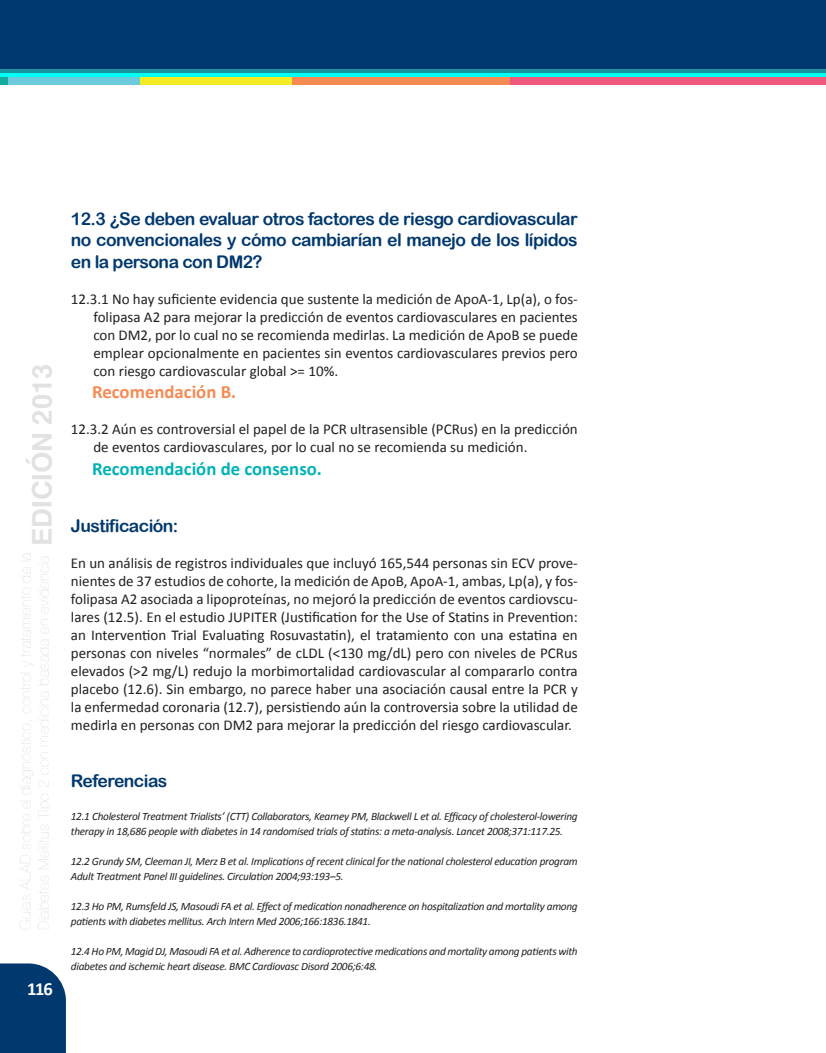
<style>
.page{position:relative;width:826px;height:1053px;background:#fff}
.page>*{position:absolute;margin:0;border:0;box-sizing:border-box;transform-origin:0 0}
.texto_corrido{font:700 18.75px "Calibri";color:#00b2b8}
.texto_corrido-2{font:700 18.75px "Calibri";color:#f68a53}
.t1{font:700 18.5px "Calibri";color:#fff}
.texto_corrido-3{font:17.5px/21px "Arial Rounded MT Bold";letter-spacing:-.03em;color:#01386e;text-align:justify}
.texto_corrido-4{font:15px/18px "Calibri";color:#231f20;text-align:justify}
.texto_corrido-5{font:italic 11.25px/15px "Calibri";letter-spacing:-.025em;color:#231f20}
</style>
<div class="page">
<svg style="left:0;top:963px;width:66px;height:89px;background:#0f4376"></svg>
<div style="left:0;top:68px;width:826px;height:6px;background:#1794a0"></div>
<svg style="left:0;top:74px;width:826px;height:4px;background:#36e4d4"></svg>
<div style="left:0;top:0;width:825px;height:69px;background:#003970"></div>
<div style="left:509px;top:78px;width:317px;height:7px;background:#f0597e"></div>
<div style="left:291px;top:78px;width:218px;height:7px;background:#f68a53"></div>
<div style="left:139px;top:78px;width:152px;height:7px;background:#f4ec23"></div>
<div style="left:8px;top:78px;width:131px;height:7px;background:#6cccdc"></div>
<div style="left:0;top:78px;width:8px;height:7px;background:#15aa9d"></div>
<hr style="left:825px;top:0;width:1px;height:68px;background:#003970">
<p class="t1" style="left:27px;top:977px;width:27px">116</p>
<p class="texto_corrido-3" style="left:71px;top:208px;width:508px">12.3 ¿Se deben evaluar otros factores de riesgo cardiovascular no convencionales y cómo cambiarían el manejo de los lípidos en la persona con DM2?</p>
<p class="texto_corrido-4" style="left:93px;top:289px;width:486px;text-indent:-22px">12.3.1 No hay suficiente evidencia que sustente la medición de ApoA-1, Lp(a), o fos&shy;folipasa A2 para mejorar la predicción de eventos cardiovasculares en pacientes con DM2, por lo cual no se recomienda medirlas. La medición de ApoB se puede emplear opcionalmente en pacientes sin eventos cardiovasculares previos pero con riesgo cardiovascular global &gt;= 10%.</p>
<p class="texto_corrido-2" style="left:92px;top:380px;width:146px">Recomendación B.</p>
<p class="texto_corrido-4" style="left:93px;top:420px;width:486px;text-indent:-22px">12.3.2 Aún es controversial el papel de la PCR ultrasensible (PCRus) en la predicción de eventos cardiovasculares, por lo cual no se recomienda su medición.</p>
<p class="texto_corrido" style="left:92px;top:456px;width:231px">Recomendación de consenso.</p>
<p class="texto_corrido-3" style="left:71px;top:514px;width:109px">Justificación:</p>
<p class="texto_corrido-4" style="left:71px;top:553px;width:508px">En un análisis de registros individuales que incluyó 165,544 personas sin ECV prove&shy;nientes de 37 estudios de cohorte, la medición de ApoB, ApoA-1, ambas, Lp(a), y fos&shy;folipasa A2 asociada a lipoproteínas, no mejoró la predicción de eventos cardiovscu&shy;lares (12.5). En el estudio JUPITER (Justification for the Use of Statins in Prevention: an Intervention Trial Evaluating Rosuvastatin), el tratamiento con una estatina en personas con niveles “normales” de cLDL (&lt;130 mg/dL) pero con niveles de PCRus elevados (&gt;2 mg/L) redujo la morbimortalidad cardiovascular al compararlo contra placebo (12.6). Sin embargo, no parece haber una asociación causal entre la PCR y la enfermedad coronaria (12.7), persistiendo aún la controversia sobre la utilidad de medirla en personas con DM2 para mejorar la predicción del riesgo cardiovascular.</p>
<p class="texto_corrido-3" style="left:71px;top:769px;width:98px">Referencias</p>
<p class="texto_corrido-5" style="left:71px;top:808px;width:508px">12.1 Cholesterol Treatment Trialists’ (CTT) Collaborators, Kearney PM, Blackwell L et al. Efficacy of cholesterol-lowering therapy in 18,686 people with diabetes in 14 randomised trials of statins: a meta-analysis. Lancet 2008;371:117.25.</p>
<p class="texto_corrido-5" style="left:71px;top:853px;width:508px">12.2 Grundy SM, Cleeman JI, Merz B et al. Implications of recent clinical for the national cholesterol education program<br>Adult Treatment Panel III guidelines. Circulation 2004;93:193–5.</p>
<p class="texto_corrido-5" style="left:71px;top:898px;width:508px">12.3 Ho PM, Rumsfeld JS, Masoudi FA et al. Effect of medication nonadherence on hospitalization and mortality among patients with diabetes mellitus. Arch Intern Med 2006;166:1836.1841.</p>
<p class="texto_corrido-5" style="left:71px;top:943px;width:508px">12.4 Ho PM, Magid DJ, Masoudi FA et al. Adherence to cardioprotective medications and mortality among patients with diabetes and ischemic heart disease. BMC Cardiovasc Disord 2006;6:48.</p>
</div>
